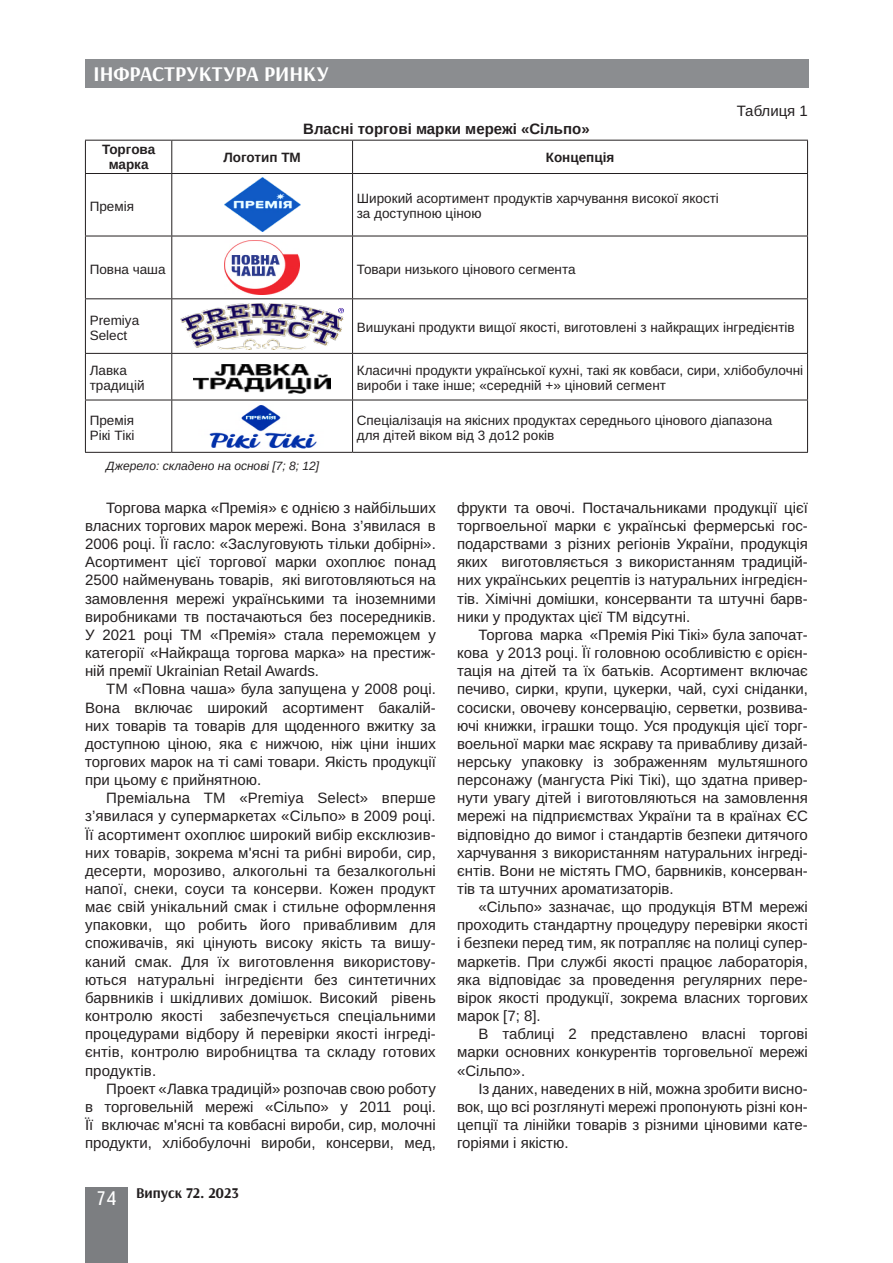
<style>
.page{position:relative;width:893px;height:1263px;background:#fff}
.page>*{position:absolute;margin:0;border:0;box-sizing:border-box;transform-origin:0 0}
.t1{font:700 21px "Arsenal";color:#fff}
.Текст_основной_G{font:15px/18.1px "Arimo";color:#231f20;text-align:justify}
.Таблица_подпись{font:700 15px "Arimo";color:#231f20}
.t2{font:700 15px "Arsenal";color:#231f20}
.Таблица_текст{font:13.5px/15px "Arimo";color:#231f20}
.Таблица_шапка{font:700 13.5px/15px "Arimo";color:#231f20;text-align:center}
.Джерело{font:italic 12px "Arimo";color:#231f20}
.s1{font-family:"Ukrainian Text";font-weight:400;font-size:19.5px;color:#fff}
</style>
<div class="page">
<div style="left:85px;top:59px;width:723px;height:29px;background:#8b8d90"></div>
<div style="left:85px;top:1186px;width:43px;height:76px;background:#7c7e81"></div>
<hr style="left:85px;top:140px;width:87px;height:1px;background:#231f20">
<hr style="left:172px;top:140px;width:181px;height:1px;background:#231f20">
<hr style="left:353px;top:140px;width:455px;height:1px;background:#231f20">
<hr style="left:85px;top:173px;width:87px;height:1px;background:#231f20">
<hr style="left:172px;top:173px;width:181px;height:1px;background:#231f20">
<hr style="left:353px;top:173px;width:455px;height:1px;background:#231f20">
<hr style="left:85px;top:236px;width:87px;height:1px;background:#231f20">
<hr style="left:172px;top:236px;width:181px;height:1px;background:#231f20">
<hr style="left:353px;top:236px;width:455px;height:1px;background:#231f20">
<hr style="left:85px;top:298px;width:87px;height:1px;background:#231f20">
<hr style="left:172px;top:298px;width:181px;height:1px;background:#231f20">
<hr style="left:353px;top:298px;width:455px;height:1px;background:#231f20">
<hr style="left:85px;top:353px;width:87px;height:1px;background:#231f20">
<hr style="left:172px;top:353px;width:181px;height:1px;background:#231f20">
<hr style="left:353px;top:353px;width:455px;height:1px;background:#231f20">
<hr style="left:85px;top:400px;width:87px;height:1px;background:#231f20">
<hr style="left:172px;top:400px;width:181px;height:1px;background:#231f20">
<hr style="left:353px;top:400px;width:455px;height:1px;background:#231f20">
<hr style="left:85px;top:452px;width:87px;height:1px;background:#231f20">
<hr style="left:172px;top:452px;width:181px;height:1px;background:#231f20">
<hr style="left:353px;top:452px;width:455px;height:1px;background:#231f20">
<hr style="left:85px;top:141px;width:1px;height:32px;background:#231f20">
<hr style="left:85px;top:174px;width:1px;height:62px;background:#231f20">
<hr style="left:85px;top:236px;width:1px;height:62px;background:#231f20">
<hr style="left:85px;top:299px;width:1px;height:54px;background:#231f20">
<hr style="left:85px;top:354px;width:1px;height:46px;background:#231f20">
<hr style="left:85px;top:400px;width:1px;height:52px;background:#231f20">
<hr style="left:171px;top:141px;width:1px;height:32px;background:#231f20">
<hr style="left:352px;top:141px;width:1px;height:32px;background:#231f20">
<hr style="left:807px;top:141px;width:1px;height:32px;background:#231f20">
<hr style="left:171px;top:174px;width:1px;height:62px;background:#231f20">
<hr style="left:352px;top:174px;width:1px;height:62px;background:#231f20">
<hr style="left:807px;top:174px;width:1px;height:62px;background:#231f20">
<hr style="left:171px;top:236px;width:1px;height:62px;background:#231f20">
<hr style="left:352px;top:236px;width:1px;height:62px;background:#231f20">
<hr style="left:807px;top:236px;width:1px;height:62px;background:#231f20">
<hr style="left:171px;top:299px;width:1px;height:54px;background:#231f20">
<hr style="left:352px;top:299px;width:1px;height:54px;background:#231f20">
<hr style="left:807px;top:299px;width:1px;height:54px;background:#231f20">
<hr style="left:171px;top:354px;width:1px;height:46px;background:#231f20">
<hr style="left:352px;top:354px;width:1px;height:46px;background:#231f20">
<hr style="left:807px;top:354px;width:1px;height:46px;background:#231f20">
<hr style="left:171px;top:400px;width:1px;height:52px;background:#231f20">
<hr style="left:352px;top:400px;width:1px;height:52px;background:#231f20">
<hr style="left:807px;top:400px;width:1px;height:52px;background:#231f20">
<img style="left:224px;top:178px;width:76px;height:54px">
<img style="left:225px;top:240px;width:75px;height:55px">
<img style="left:180px;top:304px;width:164px;height:45px">
<img style="left:194px;top:364px;width:137px;height:30px">
<img style="left:209px;top:405px;width:108px;height:43px">
<h1 class="t1" style="left:94px;top:61px;width:237px">ІНФРАСТРУКТУРА РИНКУ</h1>
<p class="Таблица_подпись" style="left:303px;top:118px;width:288px">Власні торгові марки мережі «Сільпо»</p>
<p class="Таблица_шапка" style="left:102px;top:142px;width:55px">Торгова марка</p>
<p class="Таблица_шапка" style="left:223px;top:150px;width:79px">Логотип ТМ</p>
<p class="Таблица_шапка" style="left:546px;top:150px;width:70px">Концепція</p>
<p class="Таблица_текст" style="left:90px;top:199px;width:46px">Премія</p>
<p class="Таблица_текст" style="left:357px;top:191px;width:364px">Широкий асортимент продуктів харчування високої якості</p>
<p class="Таблица_текст" style="left:357px;top:206px;width:126px">за доступною ціною</p>
<p class="Текст_основной_G" style="left:737px;top:102px;width:73px">Таблиця 1</p>
<p class="Таблица_текст" style="left:90px;top:262px;width:77px">Повна чаша</p>
<p class="Таблица_текст" style="left:357px;top:262px;width:220px">Товари низького цінового сегмента</p>
<p class="Таблица_текст" style="left:90px;top:313px;width:51px">Premiya<br>Select</p>
<p class="Таблица_текст" style="left:357px;top:320px;width:439px">Вишукані продукти вищої якості, виготовлені з найкращих інгредієнтів</p>
<p class="Таблица_текст" style="left:90px;top:363px;width:56px">Лавка традицій</p>
<p class="Таблица_текст" style="left:357px;top:363px;width:448px">Класичні продукти української кухні, такі як ковбаси, сири, хлібобулочні вироби і таке інше; «середній +» ціновий сегмент</p>
<p class="Таблица_текст" style="left:90px;top:413px;width:46px">Премія</p>
<p class="Таблица_текст" style="left:90px;top:428px;width:46px">Рікі Тікі</p>
<p class="Таблица_текст" style="left:357px;top:413px;width:417px">Спеціалізація на якісних продуктах середнього цінового діапазона</p>
<p class="Таблица_текст" style="left:357px;top:428px;width:199px">для дітей віком від 3 до12 років</p>
<p class="Джерело" style="left:106px;top:458px;width:214px">Джерело: складено на основі [7; 8; 12]</p>
<p class="Текст_основной_G" style="left:85px;top:499px;width:352px;text-indent:21px">Торгова марка «Премія» є однією з найбільших власних торгових марок мережі. Вона з’явилася в 2006 році. Її гасло: «Заслуговують тільки добірні».<br>Асортимент цієї торгової марки охоплює понад 2500 найменувань товарів, які виготовляються на замовлення мережі українськими та іноземними виробниками тв постачаються без посередників.<br>У 2021 році ТМ «Премія» стала переможцем у категорії «Найкраща торгова марка» на престиж&shy;ній премії Ukrainian Retail Awards.</p>
<p class="Текст_основной_G" style="left:85px;top:680px;width:352px;text-indent:21px">ТМ «Повна чаша» була запущена у 2008 році.<br>Вона включає широкий асортимент бакалій&shy;них товарів та товарів для щоденного вжитку за доступною ціною, яка є нижчою, ніж ціни інших торгових марок на ті самі товари. Якість продукції при цьому є прийнятною.</p>
<p class="Текст_основной_G" style="left:85px;top:789px;width:352px;text-indent:21px">Преміальна ТМ «Premiya Select» вперше з’явилася у супермаркетах «Сільпо» в 2009 році.<br>Її асортимент охоплює широкий вибір ексклюзив&shy;них товарів, зокрема м'ясні та рибні вироби, сир, десерти, морозиво, алкогольні та безалкогольні напої, снеки, соуси та консерви. Кожен продукт має свій унікальний смак і стильне оформлення упаковки, що робить його привабливим для споживачів, які цінують високу якість та вишу&shy;каний смак. Для їх виготовлення використову&shy;ються натуральні інгредієнти без синтетичних барвників і шкідливих домішок. Високий рівень контролю якості забезпечується спеціальними процедурами відбору й перевірки якості інгреді&shy;єнтів, контролю виробництва та складу готових продуктів.</p>
<p class="Текст_основной_G" style="left:85px;top:1080px;width:352px;text-indent:21px">Проект «Лавка традицій» розпочав свою роботу в торговельній мережі «Сільпо» у 2011 році.<br>Її включає м'ясні та ковбасні вироби, сир, молочні продукти, хлібобулочні вироби, консерви, мед,</p>
<p class="t2" style="left:96px;top:1183px;width:144px"><span class="s1">74</span> Випуск 72. 2023</p>
<p class="Текст_основной_G" style="left:457px;top:499px;width:352px">фрукти та овочі. Постачальниками продукції цієї торгвоельної марки є українські фермерські гос&shy;подарствами з різних регіонів України, продукція яких виготовляється з використанням традицій&shy;них українських рецептів із натуральних інгредієн&shy;тів. Хімічні домішки, консерванти та штучні барв&shy;ники у продуктах цієї ТМ відсутні.</p>
<p class="Текст_основной_G" style="left:457px;top:626px;width:352px;text-indent:21px">Торгова марка «Премія Рікі Тікі» була започат&shy;кова у 2013 році. Її головною особливістю є орієн&shy;тація на дітей та їх батьків. Асортимент включає печиво, сирки, крупи, цукерки, чай, сухі сніданки, сосиски, овочеву консервацію, серветки, розвива&shy;ючі книжки, іграшки тощо. Уся продукція цієї торг&shy;воельної марки має яскраву та привабливу дизай&shy;нерську упаковку із зображенням мультяшного персонажу (мангуста Рікі Тікі), що здатна привер&shy;нути увагу дітей і виготовляються на замовлення мережі на підприємствах України та в країнах ЄC відповідно до вимог і стандартів безпеки дитячого харчування з використанням натуральних інгреді&shy;єнтів. Вони не містять ГМО, барвників, консерван&shy;тів та штучних ароматизаторів.</p>
<p class="Текст_основной_G" style="left:457px;top:898px;width:352px;text-indent:21px">«Сільпо» зазначає, що продукція ВТМ мережі проходить стандартну процедуру перевірки якості і безпеки перед тим, як потрапляє на полиці супер&shy;маркетів. При службі якості працює лабораторія, яка відповідає за проведення регулярних пере&shy;вірок якості продукції, зокрема власних торгових марок [7; 8].</p>
<p class="Текст_основной_G" style="left:457px;top:1025px;width:352px;text-indent:21px">В таблиці 2 представлено власні торгові марки основних конкурентів торговельної мережі «Сільпо».</p>
<p class="Текст_основной_G" style="left:457px;top:1080px;width:352px;text-indent:21px">Із даних, наведених в ній, можна зробити висно&shy;вок, що всі розглянуті мережі пропонують різні кон&shy;цепції та лінійки товарів з різними ціновими кате&shy;горіями і якістю.</p>
</div>
